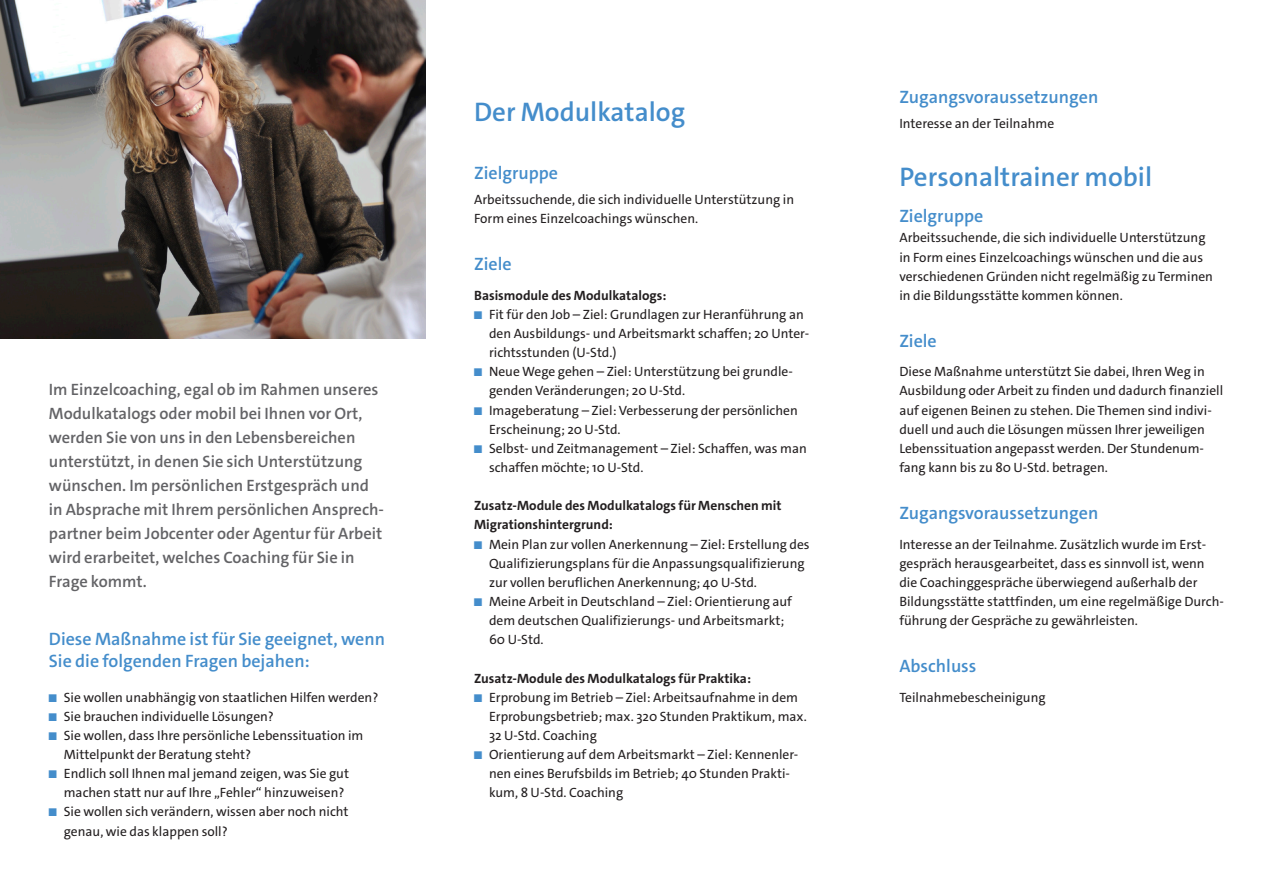
<style>
.page{position:relative;width:1263px;height:893px;background:#fff}
.page>*{position:absolute;margin:0;border:0;box-sizing:border-box;transform-origin:0 0}
.DIN_lang_Überschrift{font:600 27px "The Sans C4 s";color:#448dcb}
.DIN_lang_Überschrift-2{font:600 18px/21.6px "The Sans C4 s";color:#448dcb}
.DIN_lang_Intro_11pt{font:600 16.5px/24px "The Sans C4 s";color:#636366}
.DIN_lang_Fließtext_F{font:13.5px/19.2px "The Sans C4 s";color:#231f20}
.DIN_lang_Überschrift-3{font:700 13.5px/19.2px "The Sans C4 s";color:#231f20}
.s1{font-size:11.4px;color:#448dcb}
</style>
<div class="page">
<img style="left:0;top:0;width:425px;height:338px">
<p class="DIN_lang_Intro_11pt" style="left:49px;top:378px;width:337px">Im Einzelcoaching, egal ob im Rahmen unseres Modulkatalogs oder mobil bei Ihnen vor Ort, werden Sie von uns in den Lebensbereichen unterstützt, in denen Sie sich Unterstützung wünschen. Im persönlichen Erstgespräch und in Absprache mit Ihrem persönlichen Ansprech&shy;partner beim Jobcenter oder Agentur für Arbeit wird erarbeitet, welches Coaching für Sie in Frage kommt.</p>
<p class="DIN_lang_Überschrift-2" style="left:49px;top:628px;width:338px">Diese Maßnahme ist für Sie geeignet, wenn<br>Sie die folgenden Fragen bejahen:</p>
<p class="DIN_lang_Fließtext_F" style="left:49px;top:688px;width:331px"><span class="s1">■</span> Sie wollen unabhängig von staatlichen Hilfen werden?</p>
<p class="DIN_lang_Fließtext_F" style="left:49px;top:707px;width:227px"><span class="s1">■</span> Sie brauchen individuelle Lösungen?</p>
<p class="DIN_lang_Fließtext_F" style="left:64px;top:726px;width:301px;text-indent:-15px"><span class="s1">■</span> Sie wollen, dass Ihre persönliche Lebenssituation im<br>Mittelpunkt der Beratung steht?</p>
<p class="DIN_lang_Fließtext_F" style="left:64px;top:764px;width:287px;text-indent:-15px"><span class="s1">■</span> Endlich soll Ihnen mal jemand zeigen, was Sie gut machen statt nur auf Ihre „Fehler“ hinzuweisen?</p>
<p class="DIN_lang_Fließtext_F" style="left:64px;top:802px;width:286px;text-indent:-15px"><span class="s1">■</span> Sie wollen sich verändern, wissen aber noch nicht genau, wie das klappen soll?</p>
<p class="DIN_lang_Überschrift" style="left:474px;top:95px;width:213px">Der Modulkatalog</p>
<p class="DIN_lang_Überschrift-2" style="left:474px;top:162px;width:85px">Zielgruppe</p>
<p class="DIN_lang_Fließtext_F" style="left:474px;top:190px;width:321px">Arbeitssuchende, die sich individuelle Unterstützung in<br>Form eines Einzelcoachings wünschen.</p>
<p class="DIN_lang_Überschrift-2" style="left:474px;top:254px;width:39px">Ziele</p>
<p class="DIN_lang_Überschrift-3" style="left:474px;top:286px;width:194px">Basismodule des Modulkatalogs:</p>
<p class="DIN_lang_Fließtext_F" style="left:489px;top:305px;width:322px;text-indent:-15px"><span class="s1">■</span> Fit für den Job – Ziel: Grundlagen zur Heranführung an den Ausbildungs- und Arbeitsmarkt schaffen; 20 Unter&shy;richtsstunden (U-Std.)</p>
<p class="DIN_lang_Fließtext_F" style="left:489px;top:362px;width:305px;text-indent:-15px"><span class="s1">■</span> Neue Wege gehen – Ziel: Unterstützung bei grundle&shy;genden Veränderungen; 20 U-Std.</p>
<p class="DIN_lang_Fließtext_F" style="left:489px;top:401px;width:310px;text-indent:-15px"><span class="s1">■</span> Imageberatung – Ziel: Verbesserung der persönlichen<br>Erscheinung; 20 U-Std.</p>
<p class="DIN_lang_Fließtext_F" style="left:489px;top:439px;width:319px;text-indent:-15px"><span class="s1">■</span> Selbst- und Zeitmanagement – Ziel: Schaffen, was man schaffen möchte; 10 U-Std.</p>
<p class="DIN_lang_Überschrift-3" style="left:474px;top:496px;width:309px">Zusatz-Module des Modulkatalogs für Menschen mit<br>Migrationshintergrund:</p>
<p class="DIN_lang_Fließtext_F" style="left:489px;top:534px;width:322px;text-indent:-15px"><span class="s1">■</span> Mein Plan zur vollen Anerkennung – Ziel: Erstellung des<br>Qualifizierungsplans für die Anpassungsqualifizierung zur vollen beruflichen Anerkennung; 40 U-Std.</p>
<p class="DIN_lang_Fließtext_F" style="left:489px;top:592px;width:304px;text-indent:-15px"><span class="s1">■</span> Meine Arbeit in Deutschland – Ziel: Orientierung auf dem deutschen Qualifizierungs- und Arbeitsmarkt;<br>60 U-Std.</p>
<p class="DIN_lang_Überschrift-3" style="left:474px;top:668px;width:278px">Zusatz-Module des Modulkatalogs für Praktika:</p>
<p class="DIN_lang_Fließtext_F" style="left:489px;top:688px;width:319px;text-indent:-15px"><span class="s1">■</span> Erprobung im Betrieb – Ziel: Arbeitsaufnahme in dem<br>Erprobungsbetrieb; max. 320 Stunden Praktikum, max.<br>32 U-Std. Coaching</p>
<p class="DIN_lang_Fließtext_F" style="left:489px;top:745px;width:311px;text-indent:-15px"><span class="s1">■</span> Orientierung auf dem Arbeitsmarkt – Ziel: Kennenler&shy;nen eines Berufsbilds im Betrieb; 40 Stunden Prakti&shy;kum, 8 U-Std. Coaching</p>
<p class="DIN_lang_Überschrift-2" style="left:899px;top:86px;width:200px">Zugangsvoraussetzungen</p>
<p class="DIN_lang_Fließtext_F" style="left:899px;top:114px;width:156px">Interesse an der Teilnahme</p>
<p class="DIN_lang_Überschrift" style="left:899px;top:159px;width:254px">Personaltrainer mobil</p>
<p class="DIN_lang_Überschrift-2" style="left:899px;top:205px;width:85px">Zielgruppe</p>
<p class="DIN_lang_Fließtext_F" style="left:899px;top:228px;width:315px">Arbeitssuchende, die sich individuelle Unterstützung in Form eines Einzelcoachings wünschen und die aus verschiedenen Gründen nicht regelmäßig zu Terminen in die Bildungsstätte kommen können.</p>
<p class="DIN_lang_Überschrift-2" style="left:899px;top:330px;width:39px">Ziele</p>
<p class="DIN_lang_Fließtext_F" style="left:899px;top:362px;width:325px">Diese Maßnahme unterstützt Sie dabei, Ihren Weg in Ausbildung oder Arbeit zu finden und dadurch finanziell auf eigenen Beinen zu stehen. Die Themen sind indivi&shy;duell und auch die Lösungen müssen Ihrer jeweiligen Lebenssituation angepasst werden. Der Stundenum&shy;fang kann bis zu 80 U-Std. betragen.</p>
<p class="DIN_lang_Überschrift-2" style="left:899px;top:502px;width:200px">Zugangsvoraussetzungen</p>
<p class="DIN_lang_Fließtext_F" style="left:899px;top:534px;width:326px">Interesse an der Teilnahme. Zusätzlich wurde im Erst&shy;gespräch herausgearbeitet, dass es sinnvoll ist, wenn die Coachinggespräche überwiegend außerhalb der Bildungsstätte stattfinden, um eine regelmäßige Durch&shy;führung der Gespräche zu gewährleisten.</p>
<p class="DIN_lang_Überschrift-2" style="left:899px;top:655px;width:79px">Abschluss</p>
<p class="DIN_lang_Fließtext_F" style="left:899px;top:688px;width:148px">Teilnahmebescheinigung</p>
</div>
